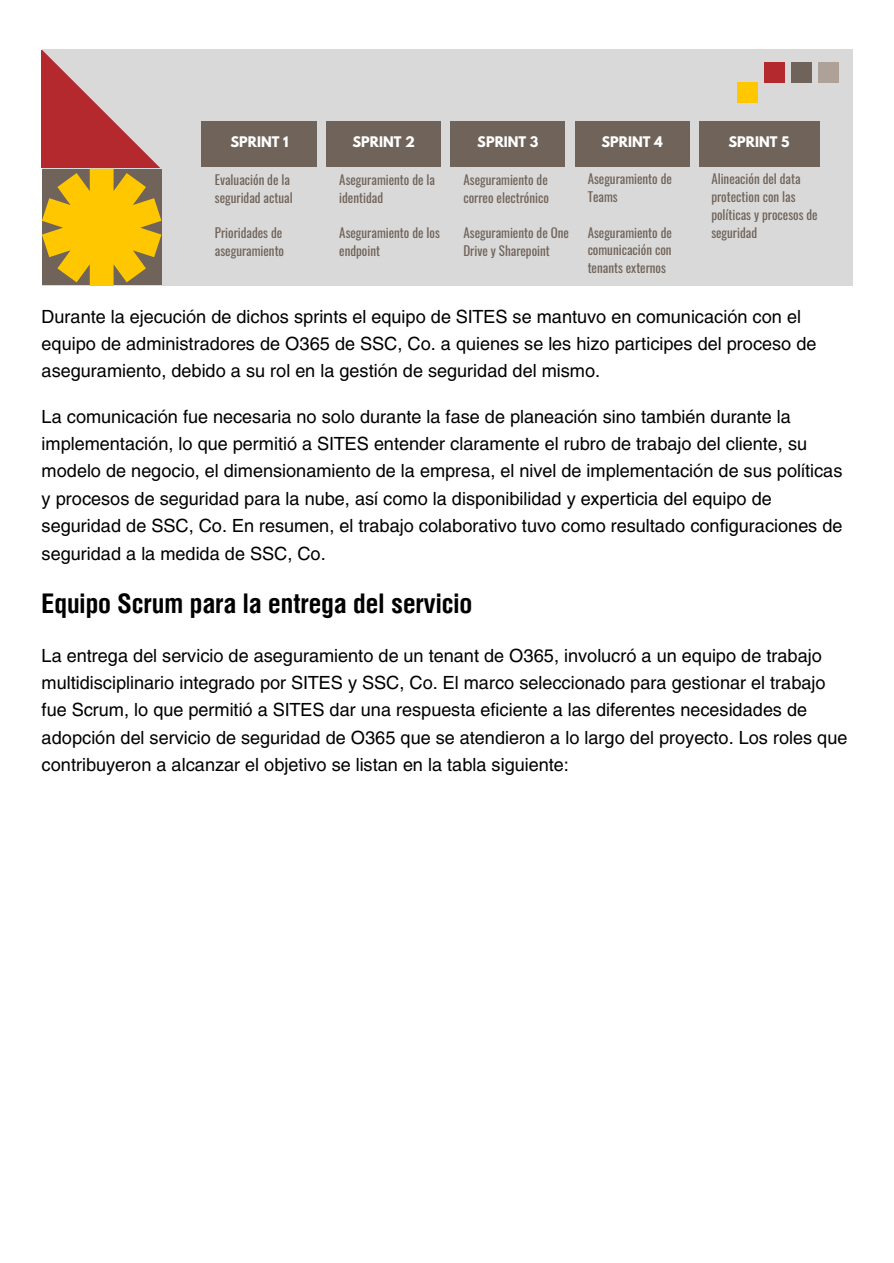
<style>
.page{position:relative;width:894px;height:1263px;background:#fff}
.page>*{position:absolute;margin:0;border:0;box-sizing:border-box;transform-origin:0 0}
.t1{font:700 27px "Helios Cond";color:#000}
.t2{font:18px/27.5px "Helios";color:#000}
.t3{font:12.9px/17.9px "Oswald";color:#706359}
.t4{font:700 12.9px "League Spartan";color:#fff}
</style>
<div class="page">
<div style="left:42px;top:50px;width:810px;height:236px;background:#d9d9d9"></div>
<svg style="left:42px;top:50px;width:119px;height:236px"></svg>
<div style="left:202px;top:121px;width:115px;height:46px;background:#706359"></div>
<div style="left:326px;top:121px;width:115px;height:46px;background:#706359"></div>
<div style="left:450px;top:121px;width:115px;height:46px;background:#706359"></div>
<div style="left:574px;top:121px;width:115px;height:46px;background:#706359"></div>
<div style="left:698px;top:121px;width:121px;height:46px;background:#706359"></div>
<div style="left:737px;top:82px;width:20px;height:21px;background:#ffc700"></div>
<div style="left:764px;top:62px;width:20px;height:20px;background:#b4292d"></div>
<div style="left:791px;top:62px;width:20px;height:20px;background:#706359"></div>
<div style="left:818px;top:62px;width:21px;height:20px;background:#aea198"></div>
<p class="t4" style="left:230px;top:135px;width:59px">SPRINT 1</p>
<p class="t4" style="left:352px;top:135px;width:64px">SPRINT 2</p>
<p class="t4" style="left:477px;top:135px;width:63px">SPRINT 3</p>
<p class="t4" style="left:601px;top:135px;width:63px">SPRINT 4</p>
<p class="t4" style="left:728px;top:135px;width:62px">SPRINT 5</p>
<p class="t3" style="left:215px;top:170px;width:79px">Evaluación de la seguridad actual</p>
<p class="t3" style="left:215px;top:224px;width:71px">Prioridades de aseguramiento</p>
<p class="t3" style="left:711px;top:169px;width:108px">Alineación del data protection con las políticas y procesos de seguridad</p>
<p class="t3" style="left:587px;top:169px;width:86px">Aseguramiento de<br>Teams</p>
<p class="t3" style="left:587px;top:223px;width:86px;text-align:justify">Aseguramiento de comunicación con tenants externos</p>
<p class="t3" style="left:339px;top:170px;width:97px">Aseguramiento de la identidad</p>
<p class="t3" style="left:339px;top:224px;width:102px">Aseguramiento de los endpoint</p>
<p class="t3" style="left:463px;top:170px;width:87px">Aseguramiento de correo electrónico</p>
<p class="t3" style="left:463px;top:224px;width:107px">Aseguramiento de One<br>Drive y Sharepoint</p>
<p class="t2" style="left:42px;top:302px;width:776px;line-height:27px">Durante la ejecución de dichos sprints el equipo de SITES se mantuvo en comunicación con el equipo de administradores de O365 de SSC, Co. a quienes se les hizo participes del proceso de aseguramiento, debido a su rol en la gestión de seguridad del mismo.</p>
<p class="t2" style="left:42px;top:402px;width:802px">La comunicación fue necesaria no solo durante la fase de planeación sino también durante la implementación, lo que permitió a SITES entender claramente el rubro de trabajo del cliente, su modelo de negocio, el dimensionamiento de la empresa, el nivel de implementación de sus políticas y procesos de seguridad para la nube, así como la disponibilidad y experticia del equipo de seguridad de SSC, Co. En resumen, el trabajo colaborativo tuvo como resultado configuraciones de seguridad a la medida de SSC, Co.</p>
<h1 class="t1" style="left:42px;top:585px;width:432px">Equipo Scrum para la entrega del servicio</h1>
<p class="t2" style="left:42px;top:641px;width:806px">La entrega del servicio de aseguramiento de un tenant de O365, involucró a un equipo de trabajo multidisciplinario integrado por SITES y SSC, Co. El marco seleccionado para gestionar el trabajo fue Scrum, lo que permitió a SITES dar una respuesta eficiente a las diferentes necesidades de adopción del servicio de seguridad de O365 que se atendieron a lo largo del proyecto. Los roles que contribuyeron a alcanzar el objetivo se listan en la tabla siguiente:</p>
</div>
